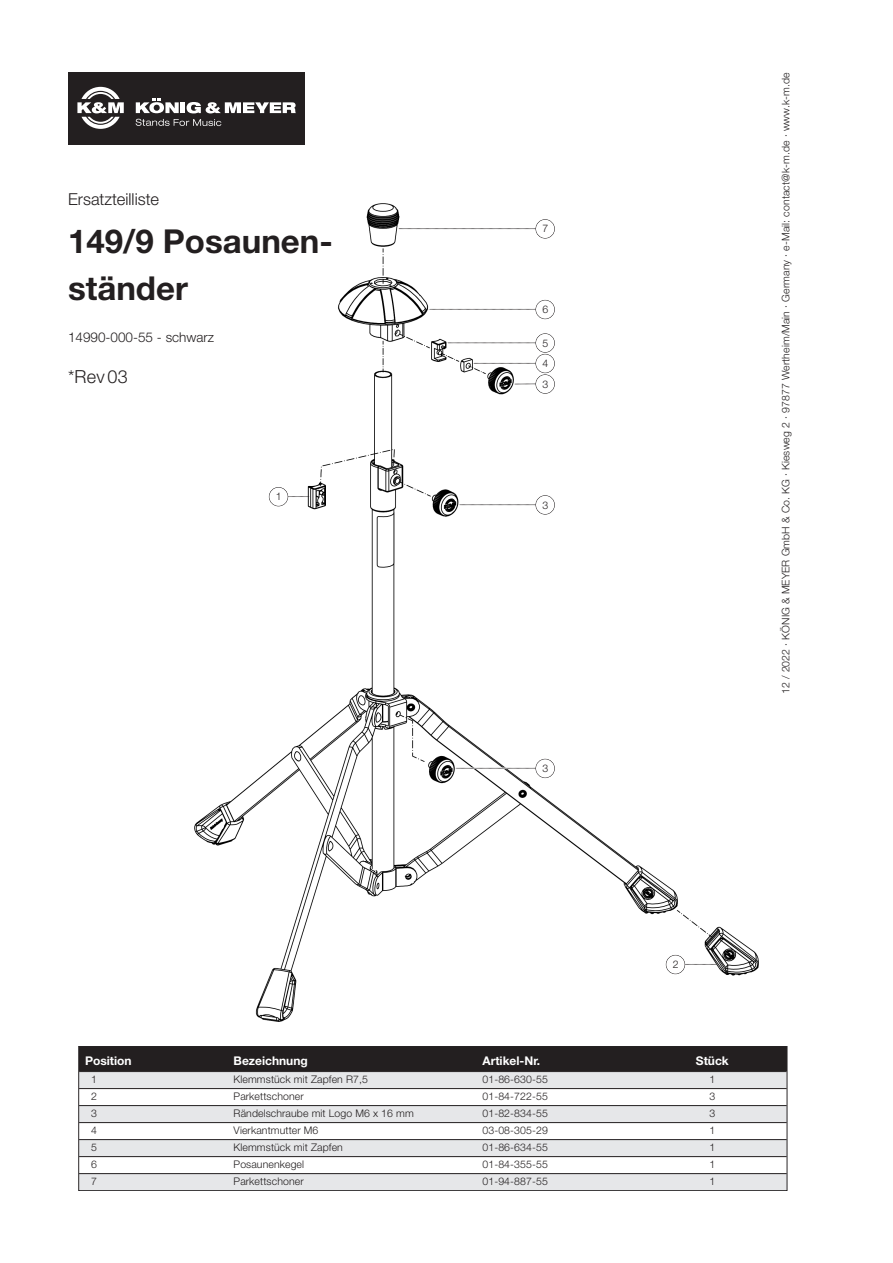
<style>
.page{position:relative;width:893px;height:1263px;background:#fff}
.page>*{position:absolute;margin:0;border:0;box-sizing:border-box;transform-origin:0 0}
.t1{font:700 33px/47.2px "Helvetica Neue";color:#231f20}
.t2{font:300 18px "Helvetica Neue";color:#231f20}
.t3{font:300 16.5px "Helvetica Neue";color:#231f20}
.t4{font:300 13.5px "Helvetica Neue";color:#231f20}
.t5{font:700 12px "Helvetica Neue";color:#fff}
.t6{font:300 10.5px/20.5px "Helvetica Neue";letter-spacing:.01em;color:#231f20}
</style>
<div class="page">
<img style="left:194px;top:204px;width:564px;height:818px">
<div style="left:79px;top:1046px;width:148px;height:26px;background:#231f20"></div>
<div style="left:227px;top:1046px;width:249px;height:26px;background:#231f20"></div>
<div style="left:476px;top:1046px;width:162px;height:26px;background:#231f20"></div>
<div style="left:638px;top:1046px;width:149px;height:26px;background:#231f20"></div>
<div style="left:79px;top:1072px;width:148px;height:17px;background:#e6e7e9"></div>
<div style="left:227px;top:1072px;width:249px;height:17px;background:#e6e7e9"></div>
<div style="left:476px;top:1072px;width:162px;height:17px;background:#e6e7e9"></div>
<div style="left:638px;top:1072px;width:149px;height:17px;background:#e6e7e9"></div>
<div style="left:79px;top:1106px;width:148px;height:17px;background:#e6e7e9"></div>
<div style="left:227px;top:1106px;width:249px;height:17px;background:#e6e7e9"></div>
<div style="left:476px;top:1106px;width:162px;height:17px;background:#e6e7e9"></div>
<div style="left:638px;top:1106px;width:149px;height:17px;background:#e6e7e9"></div>
<div style="left:79px;top:1140px;width:148px;height:17px;background:#e6e7e9"></div>
<div style="left:227px;top:1140px;width:249px;height:17px;background:#e6e7e9"></div>
<div style="left:476px;top:1140px;width:162px;height:17px;background:#e6e7e9"></div>
<div style="left:638px;top:1140px;width:149px;height:17px;background:#e6e7e9"></div>
<div style="left:79px;top:1174px;width:148px;height:17px;background:#e6e7e9"></div>
<div style="left:227px;top:1174px;width:249px;height:17px;background:#e6e7e9"></div>
<div style="left:476px;top:1174px;width:162px;height:17px;background:#e6e7e9"></div>
<div style="left:638px;top:1174px;width:149px;height:17px;background:#e6e7e9"></div>
<div style="left:79px;top:1046px;width:708px;height:145px;border:1px solid #282526"></div>
<hr style="left:79px;top:1071px;width:707px;height:1px;background:#231f20">
<hr style="left:79px;top:1088px;width:707px;height:1px;background:#231f20">
<hr style="left:79px;top:1105px;width:707px;height:1px;background:#231f20">
<hr style="left:79px;top:1122px;width:707px;height:1px;background:#231f20">
<hr style="left:79px;top:1139px;width:707px;height:1px;background:#231f20">
<hr style="left:79px;top:1156px;width:707px;height:1px;background:#231f20">
<hr style="left:79px;top:1173px;width:707px;height:1px;background:#231f20">
<div style="left:68px;top:72px;width:236px;height:73px;background:#231f20"></div>
<svg style="left:136px;top:119px;width:85px;height:7px"></svg>
<hr style="left:181px;top:102px;width:4px;height:11px;background:#fff">
<svg style="left:186px;top:102px;width:110px;height:11px"></svg>
<svg style="left:136px;top:99px;width:43px;height:14px"></svg>
<svg style="left:77px;top:87px;width:47px;height:42px"></svg>
<svg style="left:514px;top:384px;width:21px;height:1px"></svg>
<div style="left:535px;top:375px;width:19px;height:19px;background:#fff;border-radius:50%"></div>
<div style="left:535px;top:374px;width:20px;height:20px;border:1px solid #231f20;border-radius:50%"></div>
<svg style="left:459px;top:505px;width:76px;height:1px"></svg>
<div style="left:535px;top:495px;width:19px;height:19px;background:#fff;border-radius:50%"></div>
<div style="left:535px;top:495px;width:20px;height:20px;border:1px solid #231f20;border-radius:50%"></div>
<svg style="left:455px;top:768px;width:80px;height:1px"></svg>
<div style="left:535px;top:759px;width:19px;height:19px;background:#fff;border-radius:50%"></div>
<div style="left:535px;top:759px;width:20px;height:19px;border:1px solid #231f20;border-radius:50%"></div>
<svg style="left:447px;top:343px;width:88px;height:1px"></svg>
<div style="left:535px;top:334px;width:19px;height:18px;background:#fff;border-radius:50%"></div>
<div style="left:535px;top:333px;width:20px;height:20px;border:1px solid #231f20;border-radius:50%"></div>
<svg style="left:473px;top:363px;width:62px;height:1px"></svg>
<div style="left:535px;top:354px;width:19px;height:19px;background:#fff;border-radius:50%"></div>
<div style="left:535px;top:354px;width:20px;height:19px;border:1px solid #231f20;border-radius:50%"></div>
<svg style="left:428px;top:309px;width:107px;height:1px"></svg>
<div style="left:535px;top:300px;width:19px;height:19px;background:#fff;border-radius:50%"></div>
<div style="left:535px;top:300px;width:20px;height:19px;border:1px solid #231f20;border-radius:50%"></div>
<svg style="left:398px;top:228px;width:137px;height:1px"></svg>
<div style="left:535px;top:219px;width:19px;height:19px;background:#fff;border-radius:50%"></div>
<div style="left:535px;top:219px;width:20px;height:20px;border:1px solid #231f20;border-radius:50%"></div>
<svg style="left:685px;top:964px;width:33px;height:1px"></svg>
<div style="left:666px;top:955px;width:19px;height:19px;background:#fff;border-radius:50%"></div>
<div style="left:665px;top:955px;width:20px;height:19px;border:1px solid #231f20;border-radius:50%"></div>
<svg style="left:288px;top:496px;width:22px;height:1px"></svg>
<div style="left:269px;top:487px;width:19px;height:19px;background:#fff;border-radius:50%"></div>
<div style="left:269px;top:487px;width:19px;height:19px;border:1px solid #231f20;border-radius:50%"></div>
<h3 class="t3" style="left:68px;top:193px;width:93px">Ersatzteilliste</h3>
<h1 class="t1" style="left:68px;top:221px;width:266px">149/9 Posaunen&shy;ständer</h1>
<p class="t4" style="left:68px;top:332px;width:147px">14990-000-55 - schwarz</p>
<h2 class="t2" style="left:68px;top:370px;width:61px">*Rev 03</h2>
<p class="t6" style="left:276px;top:487px;width:7px">1</p>
<p class="t6" style="left:542px;top:219px;width:7px">7</p>
<p class="t6" style="left:542px;top:300px;width:7px">6</p>
<p class="t6" style="left:542px;top:334px;width:7px">5<br>4</p>
<p class="t6" style="left:542px;top:375px;width:7px">3</p>
<p class="t6" style="left:542px;top:496px;width:7px">3</p>
<p class="t6" style="left:542px;top:759px;width:7px">3</p>
<p class="t6" style="left:776px;top:694px;width:623px;rotate:-90deg">12 / 2022 · KÖNIG &amp; MEYER GmbH &amp; Co. KG · Kiesweg 2 · 97877 Wertheim/Main · Germany · e-Mail: contact@k-m.de · www.k-m.de</p>
<p class="t6" style="left:672px;top:955px;width:7px">2</p>
<p class="t5" style="left:85px;top:1056px;width:48px">Position</p>
<p class="t5" style="left:233px;top:1056px;width:76px">Bezeichnung</p>
<p class="t5" style="left:482px;top:1056px;width:59px">Artikel-Nr.</p>
<p class="t5" style="left:696px;top:1056px;width:34px">Stück</p>
<p class="t6" style="left:91px;top:1070px;width:7px">1</p>
<p class="t6" style="left:233px;top:1070px;width:136px">Klemmstück mit Zapfen R7,5</p>
<p class="t6" style="left:482px;top:1070px;width:67px">01-86-630-55</p>
<p class="t6" style="left:709px;top:1070px;width:7px">1</p>
<p class="t6" style="left:91px;top:1087px;width:7px">2</p>
<p class="t6" style="left:233px;top:1087px;width:72px">Parkettschoner</p>
<p class="t6" style="left:482px;top:1087px;width:67px">01-84-722-55</p>
<p class="t6" style="left:709px;top:1087px;width:7px">3</p>
<p class="t6" style="left:91px;top:1104px;width:7px">3</p>
<p class="t6" style="left:233px;top:1104px;width:182px">Rändelschraube mit Logo M6 x 16 mm</p>
<p class="t6" style="left:482px;top:1104px;width:67px">01-82-834-55</p>
<p class="t6" style="left:709px;top:1104px;width:7px">3</p>
<p class="t6" style="left:91px;top:1121px;width:7px">4</p>
<p class="t6" style="left:233px;top:1121px;width:86px">Vierkantmutter M6</p>
<p class="t6" style="left:482px;top:1121px;width:67px">03-08-305-29</p>
<p class="t6" style="left:709px;top:1121px;width:7px">1</p>
<p class="t6" style="left:91px;top:1138px;width:7px">5</p>
<p class="t6" style="left:233px;top:1138px;width:111px">Klemmstück mit Zapfen</p>
<p class="t6" style="left:482px;top:1138px;width:67px">01-86-634-55</p>
<p class="t6" style="left:709px;top:1138px;width:7px">1</p>
<p class="t6" style="left:91px;top:1155px;width:7px">6</p>
<p class="t6" style="left:233px;top:1155px;width:72px">Posaunenkegel</p>
<p class="t6" style="left:482px;top:1155px;width:67px">01-84-355-55</p>
<p class="t6" style="left:709px;top:1155px;width:7px">1</p>
<p class="t6" style="left:91px;top:1172px;width:7px">7</p>
<p class="t6" style="left:233px;top:1172px;width:72px">Parkettschoner</p>
<p class="t6" style="left:482px;top:1172px;width:67px">01-94-887-55</p>
<p class="t6" style="left:709px;top:1172px;width:7px">1</p>
</div>
